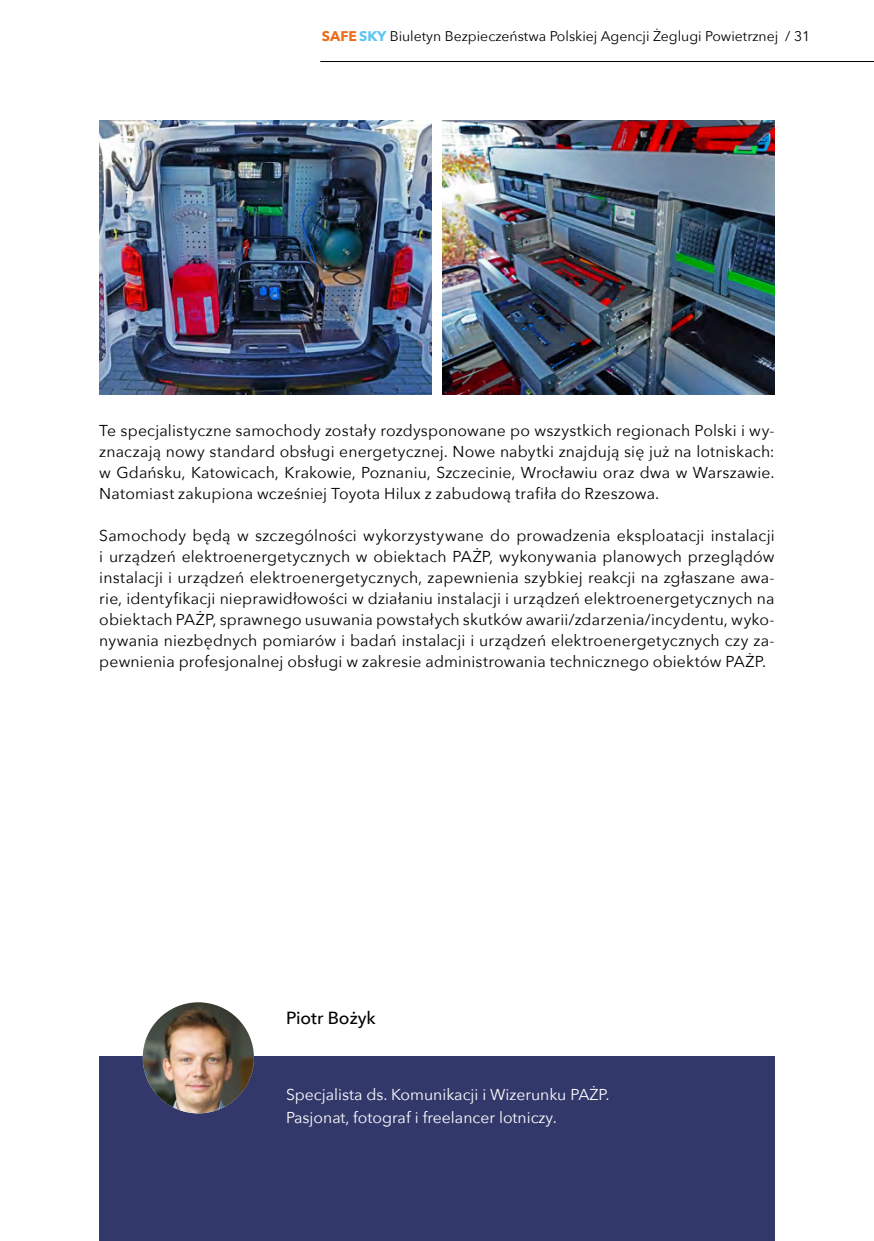
<style>
.page{position:relative;width:874px;height:1241px;background:#fff}
.page>*{position:absolute;margin:0;border:0;box-sizing:border-box;transform-origin:0 0}
.t1{font:500 17.5px "Avenir Next";color:#000}
.tekst_glowny{font:15.75px/21px "Avenir Next";letter-spacing:.01em;color:#000;text-align:justify}
.t2{font:15.75px "Avenir Next";color:#fff}
.t3{font:14px "Avenir Next";color:#000}
.s1{font-weight:700;color:#ed6e19}
.s2{font-weight:700;color:#5bc5f2}
</style>
<div class="page">
<hr style="left:320px;top:61px;width:553px;height:1px;background:#000">
<img style="left:99px;top:120px;width:332px;height:274px">
<img style="left:442px;top:120px;width:332px;height:274px">
<div style="left:99px;top:1056px;width:675px;height:184px;background:#33386b"></div>
<img style="left:143px;top:1002px;width:111px;height:111px;border-radius:56px">
<p class="t3" style="left:322px;top:24px;width:489px"><span class="s1">SAFE</span><span class="s2">SKY</span> Biuletyn Bezpieczeństwa Polskiej Agencji Żeglugi Powietrznej / 31</p>
<p class="tekst_glowny" style="left:99px;top:419px;width:676px">Te specjalistyczne samochody zostały rozdysponowane po wszystkich regionach Polski i wy&shy;znaczają nowy standard obsługi energetycznej. Nowe nabytki znajdują się już na lotniskach: w Gdańsku, Katowicach, Krakowie, Poznaniu, Szczecinie, Wrocławiu oraz dwa w Warszawie.<br>Natomiast zakupiona wcześniej Toyota Hilux z zabudową trafiła do Rzeszowa.</p>
<p class="tekst_glowny" style="left:99px;top:524px;width:676px">Samochody będą w szczególności wykorzystywane do prowadzenia eksploatacji instalacji i urządzeń elektroenergetycznych w obiektach PAŻP, wykonywania planowych przeglądów instalacji i urządzeń elektroenergetycznych, zapewnienia szybkiej reakcji na zgłaszane awa&shy;rie, identyfikacji nieprawidłowości w działaniu instalacji i urządzeń elektroenergetycznych na obiektach PAŻP, sprawnego usuwania powstałych skutków awarii/zdarzenia/incydentu, wyko&shy;nywania niezbędnych pomiarów i badań instalacji i urządzeń elektroenergetycznych czy za&shy;pewnienia profesjonalnej obsługi w zakresie administrowania technicznego obiektów PAŻP.</p>
<p class="t1" style="left:286px;top:1003px;width:91px">Piotr Bożyk</p>
<p class="t2" style="left:286px;top:1080px;width:325px">Specjalista ds. Komunikacji i Wizerunku PAŻP.</p>
<p class="t2" style="left:286px;top:1104px;width:272px">Pasjonat, fotograf i freelancer lotniczy.</p>
</div>
